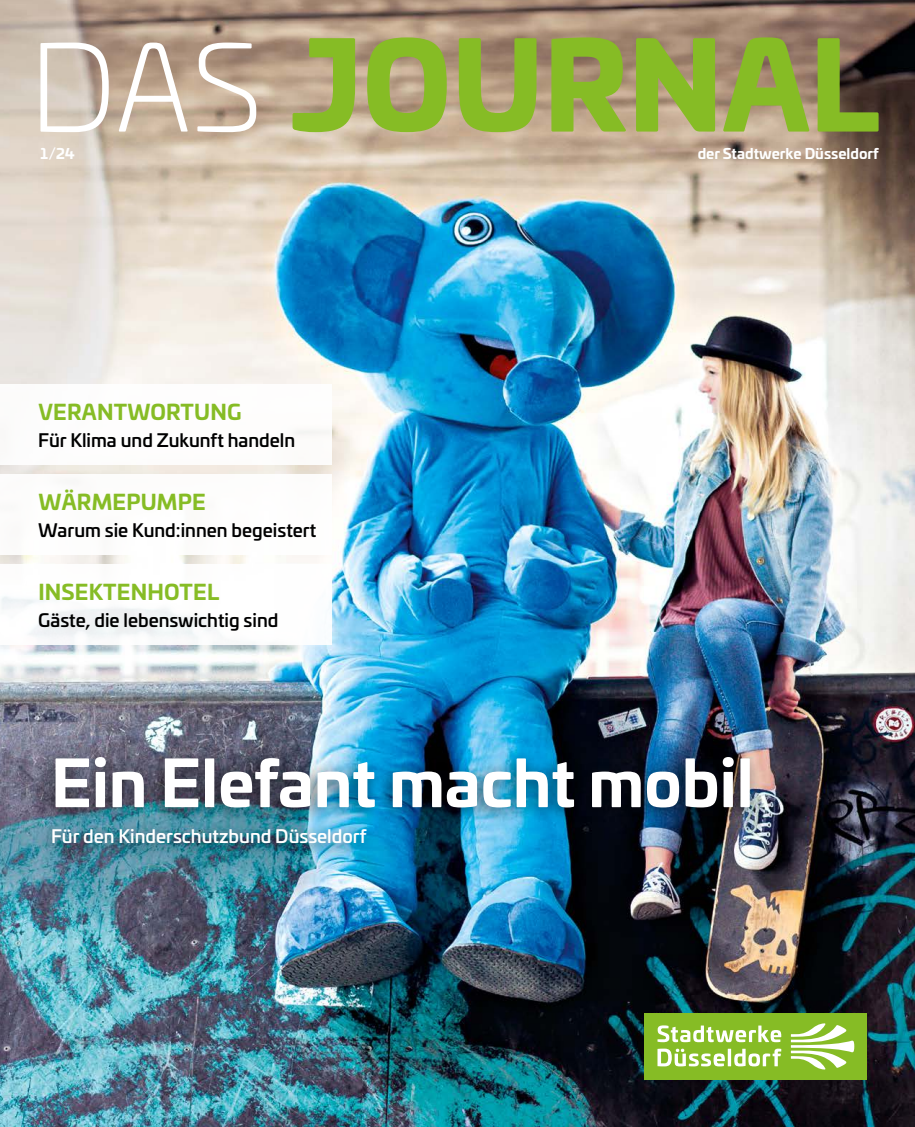
<style>
.page{position:relative;width:915px;height:1127px;background:#fff}
.page>*{position:absolute;margin:0;border:0;box-sizing:border-box;transform-origin:0 0}
.t1{font:900 119.25px "Univiafor SWD";color:#86bc25}
.t2{font:700 63px "Univiafor SWD";color:#fff}
.t3{font:700 21px "Univiafor SWD";letter-spacing:.01em;color:#86bc25}
.t4{font:500 18px "Univiafor SWD";color:#000}
.t5{font:500 18px "Univiafor SWD";color:#fff}
.t6{font:700 14.25px "Univiafor SWD";color:#fff}
.s1{font-weight:300;color:#fff}
</style>
<div class="page">
<img style="left:0;top:0;width:914px;height:1127px">
<div style="left:35px;top:818px;width:341px;height:42px;background:#000;opacity:.55"></div>
<div style="left:38px;top:746px;width:722px;height:79px;background:#000;opacity:.55"></div>
<div style="left:0;top:385px;width:332px;height:80px;background:#fff"></div>
<div style="left:0;top:475px;width:332px;height:80px;background:#fff"></div>
<div style="left:0;top:565px;width:332px;height:80px;background:#fff"></div>
<div style="left:644px;top:1013px;width:222px;height:66px;background:#86bc25"></div>
<svg style="left:657px;top:1048px;width:67px;height:18px"></svg>
<hr style="left:727px;top:1049px;width:3px;height:17px;background:#fff">
<svg style="left:734px;top:1048px;width:47px;height:18px"></svg>
<svg style="left:657px;top:1025px;width:124px;height:17px"></svg>
<svg style="left:790px;top:1023px;width:64px;height:46px"></svg>
<h1 class="t1" style="left:30px;top:-12px;width:852px"><span class="s1">DAS</span> JOURNAL</h1>
<p class="t6" style="left:39px;top:142px;width:37px">1/24</p>
<p class="t6" style="left:697px;top:142px;width:183px">der Stadtwerke Düsseldorf</p>
<p class="t3" style="left:38px;top:395px;width:205px">VERANTWORTUNG</p>
<p class="t4" style="left:38px;top:426px;width:258px">Für Klima und Zukunft handeln</p>
<p class="t3" style="left:38px;top:485px;width:169px">WÄRMEPUMPE</p>
<p class="t4" style="left:38px;top:516px;width:279px">Warum sie Kund:innen begeistert</p>
<p class="t3" style="left:38px;top:575px;width:182px">INSEKTENHOTEL</p>
<p class="t4" style="left:38px;top:606px;width:241px">Gäste, die lebenswichtig sind</p>
<h2 class="t2" style="left:51px;top:733px;width:703px">Ein Elefant macht mobil</h2>
<p class="t5" style="left:51px;top:822px;width:317px">Für den Kinderschutzbund Düsseldorf</p>
</div>
